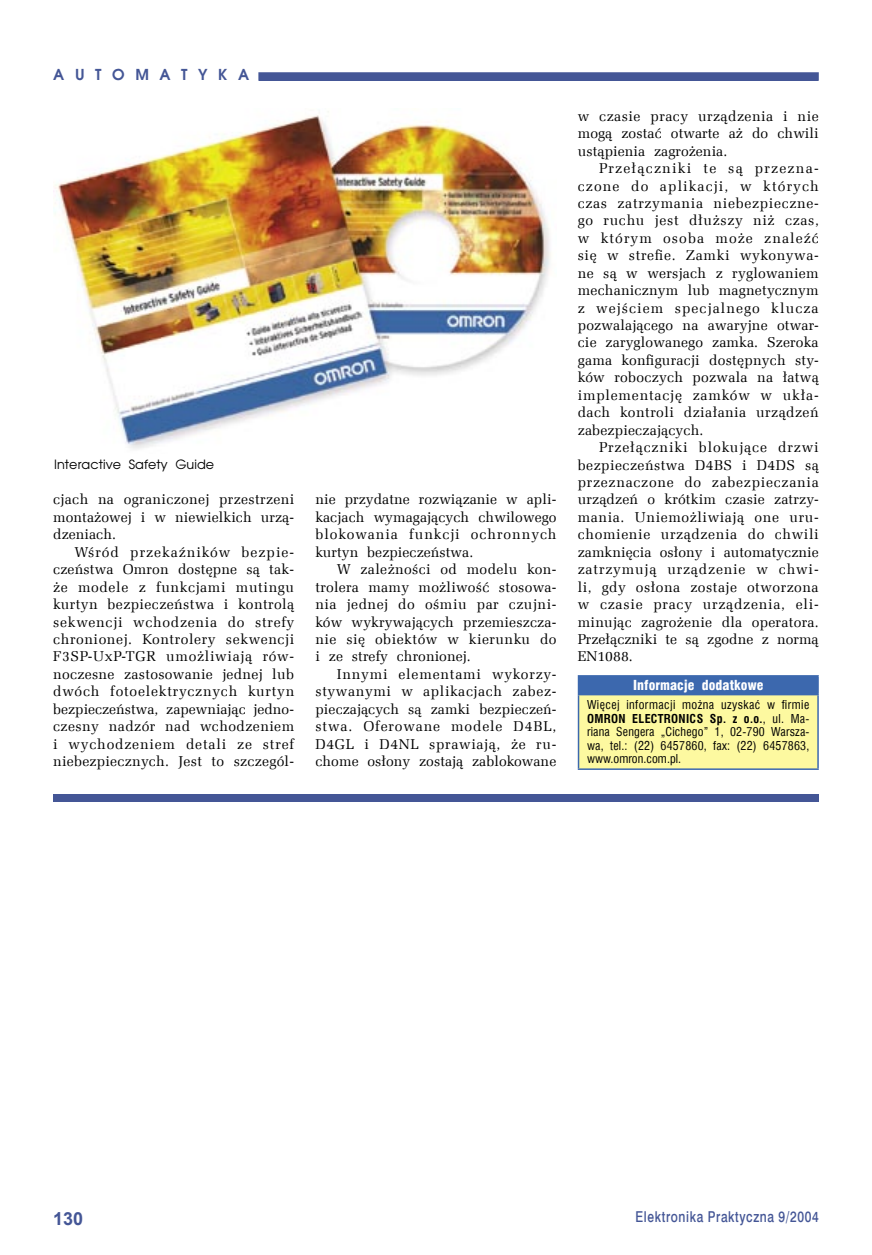
<style>
.page{position:relative;width:872px;height:1255px;background:#fff}
.page>*{position:absolute;margin:0;border:0;box-sizing:border-box;transform-origin:0 0}
.lnstrony{font:700 18px "Arial";color:#445696}
.elekprakt{font:15px "Swis 721 Md EU";letter-spacing:.05em;color:#445696;scale:.8 1}
.nagl_lewa_str{font:700 15px "Avalon";color:#445696}
.Body_text{font:14.25px/17.4px "Zapf Ellipt EU";letter-spacing:.01em;color:#000;text-align:justify}
.tab_nagl{font:13.5px "Swis 721 Blk Cn EU";letter-spacing:.005em;color:#fff}
.spis{font:12.75px "Avalon";letter-spacing:.005em;color:#000}
.tabela{font:12px/13.5px "Swis 721 Cn EU";letter-spacing:.015em;color:#000;text-align:justify}
.s1{font-weight:700}
</style>
<div class="page">
<div style="left:259px;top:73px;width:559px;height:7px;background:#445696"></div>
<div style="left:258px;top:72px;width:560px;height:9px;border:2px solid #445696"></div>
<div style="left:578px;top:675px;width:240px;height:19px;background:#3c68ae"></div>
<div style="left:578px;top:694px;width:240px;height:75px;background:#fdf9a0"></div>
<hr style="left:578px;top:693px;width:240px;height:2px;background:#3c68ae">
<hr style="left:578px;top:695px;width:1px;height:73px;background:#3c68ae">
<hr style="left:817px;top:695px;width:1px;height:73px;background:#3c68ae">
<hr style="left:578px;top:768px;width:240px;height:2px;background:#3c68ae">
<img style="left:53px;top:111px;width:498px;height:338px">
<div style="left:53px;top:793px;width:765px;height:8px;background:#445696"></div>
<p class="nagl_lewa_str" style="left:53px;top:65px;width:197px">A U T O M A T Y K A</p>
<p class="spis" style="left:54px;top:457px;width:162px">Interactive Safety Guide</p>
<p class="Body_text" style="left:53px;top:491px;width:242px">cjach na ograniczonej przestrzeni montażowej i w niewielkich urzą&shy;dzeniach.</p>
<p class="Body_text" style="left:53px;top:543px;width:243px;text-indent:21px">Wśród przekaźników bezpie&shy;czeństwa Omron dostępne są tak&shy;że modele z funkcjami mutingu kurtyn bezpieczeństwa i kontrolą sekwencji wchodzenia do strefy chronionej. Kontrolery sekwencji F3SP-UxP-TGR umożliwiają rów&shy;noczesne zastosowanie jednej lub dwóch fotoelektrycznych kurtyn bezpieczeństwa, zapewniając jedno&shy;czesny nadzór nad wchodzeniem i wychodzeniem detali ze stref niebezpiecznych. Jest to szczegól-</p>
<p class="Body_text" style="left:315px;top:491px;width:243px">nie przydatne rozwiązanie w apli&shy;kacjach wymagających chwilowego blokowania funkcji ochronnych kurtyn bezpieczeństwa.</p>
<p class="Body_text" style="left:315px;top:561px;width:243px;text-indent:21px">W zależności od modelu kon&shy;trolera mamy możliwość stosowa&shy;nia jednej do ośmiu par czujni&shy;ków wykrywających przemieszcza&shy;nie się obiektów w kierunku do i ze strefy chronionej.</p>
<p class="Body_text" style="left:315px;top:665px;width:242px;text-indent:21px">Innymi elementami wykorzy&shy;stywanymi w aplikacjach zabez&shy;pieczających są zamki bezpieczeń&shy;stwa. Oferowane modele D4BL, D4GL i D4NL sprawiają, że ru&shy;chome osłony zostają zablokowane</p>
<p class="Body_text" style="left:578px;top:107px;width:242px">w czasie pracy urządzenia i nie mogą zostać otwarte aż do chwili ustąpienia zagrożenia.</p>
<p class="Body_text" style="left:578px;top:160px;width:243px;text-indent:21px">Przełączniki te są przezna&shy;czone do aplikacji, w których czas zatrzymania niebezpieczne&shy;go ruchu jest dłuższy niż czas, w którym osoba może znaleźć się w strefie. Zamki wykonywa&shy;ne są w wersjach z ryglowaniem mechanicznym lub magnetycznym z wejściem specjalnego klucza pozwalającego na awaryjne otwar&shy;cie zaryglowanego zamka. Szeroka gama konfiguracji dostępnych sty&shy;ków roboczych pozwala na łatwą implementację zamków w ukła&shy;dach kontroli działania urządzeń zabezpieczających.</p>
<p class="Body_text" style="left:578px;top:439px;width:242px;text-indent:21px">Przełączniki blokujące drzwi bezpieczeństwa D4BS i D4DS są przeznaczone do zabezpieczania urządzeń o krótkim czasie zatrzy&shy;mania. Uniemożliwiają one uru&shy;chomienie urządzenia do chwili zamknięcia osłony i automatycznie zatrzymują urządzenie w chwi&shy;li, gdy osłona zostaje otworzona w czasie pracy urządzenia, eli&shy;minując zagrożenie dla operatora.<br>Przełączniki te są zgodne z normą EN1088.</p>
<p class="tab_nagl" style="left:633px;top:677px;width:132px">Informacje dodatkowe</p>
<p class="tabela" style="left:587px;top:698px;width:224px">Więcej informacji można uzyskać w firmie <span class="s1">OMRON ELECTRONICS Sp. z o.o.</span>, ul. Ma&shy;riana Sengera „Cichego” 1, 02-790 Warsza&shy;wa, tel.: (22) 6457860, fax: (22) 6457863, www.omron.com.pl.</p>
<p class="lnstrony" style="left:53px;top:1206px;width:32px">130</p>
<p class="elekprakt" style="left:635px;top:1207px;width:230px">Elektronika Praktyczna 9/2004</p>
</div>
